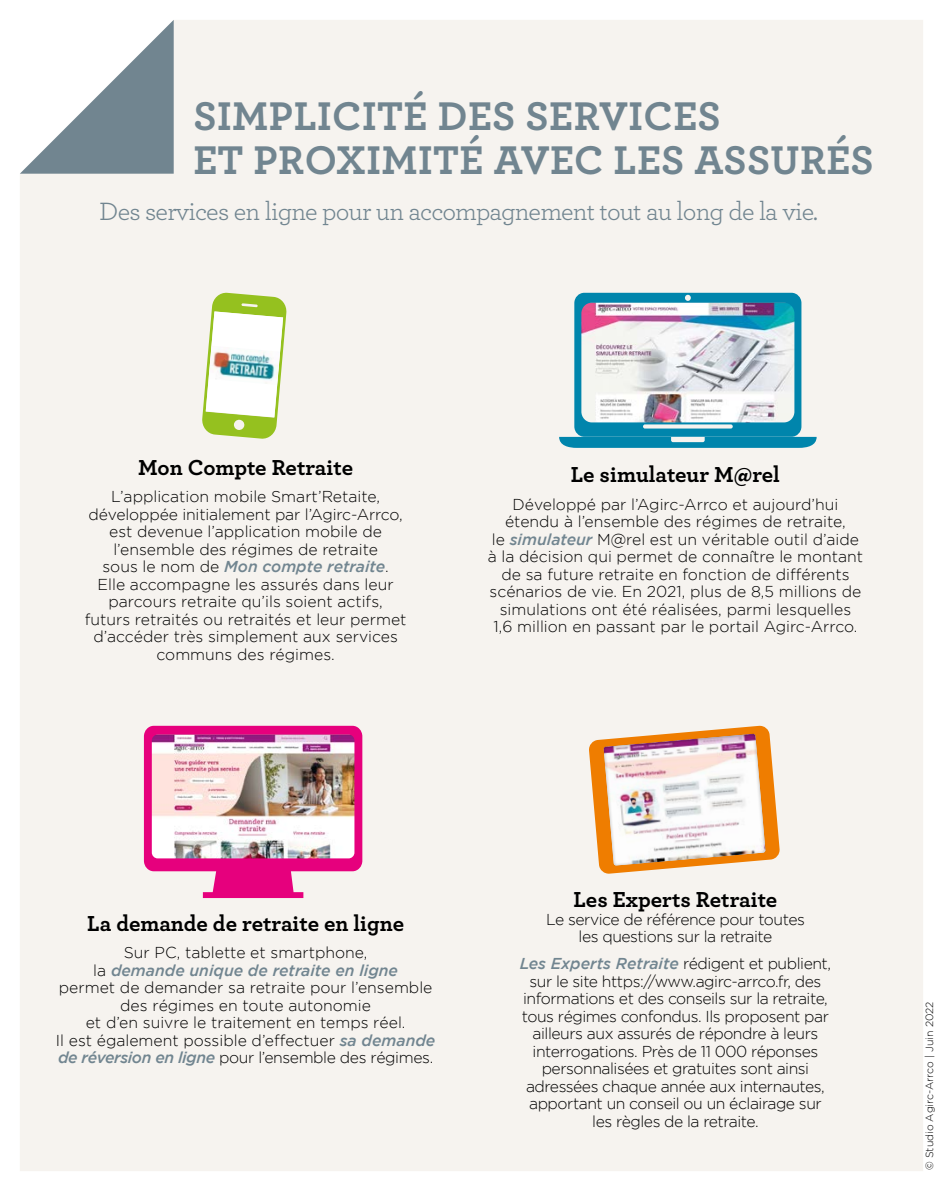
<style>
.page{position:relative;width:943px;height:1191px;background:#fff}
.page>*{position:absolute;margin:0;border:0;box-sizing:border-box;transform-origin:0 0}
.t1{font:700 42px/43.8px "Archer";letter-spacing:.01em;color:#718590}
.t2{font:26.25px "Archer";letter-spacing:-.03em;color:#718590}
.t3{font:700 22.75px "Archer";color:#000}
.t4{font:300 15.75px/17.5px "Gotham";color:#000;text-align:center}
.t5{font:300 15.75px/17.5px "Gotham";letter-spacing:-.03em;color:#000;text-align:center}
.t6{font:300 10.5px "Gotham";color:#000}
.s1{font-weight:500;font-style:italic;color:#718590}
</style>
<div class="page">
<div style="left:20px;top:20px;width:903px;height:1151px;background:#f6f3ef"></div>
<svg style="left:20px;top:20px;width:154px;height:154px"></svg>
<svg style="left:201px;top:292px;width:86px;height:147px"></svg>
<img style="left:144px;top:726px;width:218px;height:172px">
<svg style="left:559px;top:293px;width:257px;height:155px"></svg>
<svg style="left:585px;top:718px;width:195px;height:156px"></svg>
<h1 class="t1" style="left:193px;top:92px;width:682px">SIMPLICITÉ DES SERVICES<br>ET PROXIMITÉ AVEC LES ASSURÉS</h1>
<h2 class="t2" style="left:99px;top:193px;width:720px">Des services en ligne pour un accompagnement tout au long de la vie.</h2>
<h3 class="t3" style="left:138px;top:449px;width:216px">Mon Compte Retraite</h3>
<p class="t4" style="left:85px;top:488px;width:323px">L’application mobile Smart’Retaite, développée initialement par l’Agirc-Arrco, est devenue l’application mobile de l’ensemble des régimes de retraite<br>sous le nom de <span class="s1">Mon compte retraite</span>.<br>Elle accompagne les assurés dans leur parcours retraite qu’ils soient actifs, futurs retraités ou retraités et leur permet d’accéder très simplement aux services communs des régimes.</p>
<h3 class="t3" style="left:571px;top:457px;width:211px">Le simulateur M@rel</h3>
<p class="t4" style="left:487px;top:495px;width:377px">Développé par l’Agirc-Arrco et aujourd’hui étendu à l’ensemble des régimes de retraite,<br>le <span class="s1">simulateur</span> M@rel est un véritable outil d’aide à la décision qui permet de connaître le montant de sa future retraite en fonction de différents scénarios de vie. En 2021, plus de 8,5 millions de simulations ont été réalisées, parmi lesquelles<br>1,6 million en passant par le portail Agirc-Arrco.</p>
<h3 class="t3" style="left:87px;top:905px;width:318px">La demande de retraite en ligne</h3>
<p class="t4" style="left:56px;top:943px;width:381px">Sur PC, tablette et smartphone,<br>la <span class="s1">demande unique de retraite en ligne<br></span>permet de demander sa retraite pour l’ensemble des régimes en toute autonomie<br>et d’en suivre le traitement en temps réel.<br>Il est également possible d’effectuer <span class="s1">sa demande de réversion en ligne</span> pour l’ensemble des régimes.</p>
<h3 class="t3" style="left:573px;top:881px;width:205px">Les Experts Retraite</h3>
<p class="t5" style="left:546px;top:910px;width:260px">Le service de référence pour toutes les questions sur la retraite</p>
<p class="t5" style="left:520px;top:955px;width:312px"><span class="s1">Les Experts Retraite</span> rédigent et publient, sur le site https://www.agirc-arrco.fr, des informations et des conseils sur la retraite, tous régimes confondus. Ils proposent par ailleurs aux assurés de répondre à leurs interrogations. Près de 11 000 réponses personnalisées et gratuites sont ainsi adressées chaque année aux internautes, apportant un conseil ou un éclairage sur les règles de la retraite.</p>
<p class="t6" style="left:923px;top:1170px;width:170px;rotate:-90deg">© Studio Agirc-Arrco | Juin 2022</p>
</div>
